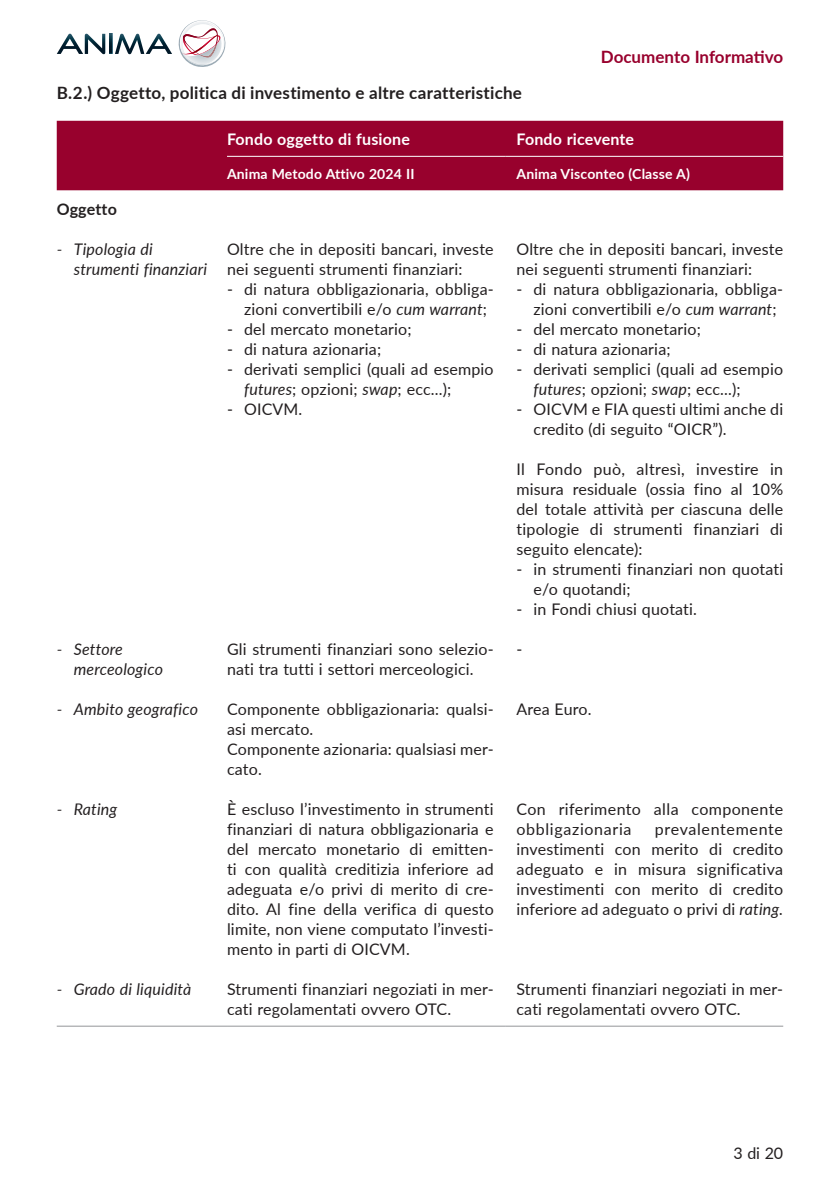
<style>
.page{position:relative;width:840px;height:1191px;background:#fff}
.page>*{position:absolute;margin:0;border:0;box-sizing:border-box;transform-origin:0 0}
.t1{font:700 17px "Lato";letter-spacing:.015em;color:#231f20}
.t2{font:700 17px "Lato";color:#98012d}
.t3{font:16px/20px "Lato";letter-spacing:.01em;color:#231f20}
.t4{font:italic 16px/20px "Lato";letter-spacing:.01em;color:#231f20}
.t5{font:700 16px "Lato";letter-spacing:.01em;color:#fff}
.t6{font:700 16px "Lato";letter-spacing:.005em;color:#231f20}
.t7{font:700 14px "Lato";letter-spacing:.01em;color:#fff}
.s1{font-style:italic}
</style>
<div class="page">
<img style="left:57px;top:34px;width:26px;height:20px">
<img style="left:85px;top:34px;width:20px;height:20px">
<img style="left:109px;top:34px;width:3px;height:20px">
<img style="left:115px;top:34px;width:29px;height:20px">
<img style="left:146px;top:34px;width:26px;height:20px">
<svg style="left:178px;top:20px;width:47px;height:47px"></svg>
<div style="left:57px;top:121px;width:725px;height:69px;background:#98012d"></div>
<hr style="left:227px;top:156px;width:278px;height:1px;background:#fff">
<hr style="left:505px;top:156px;width:277px;height:1px;background:#fff">
<hr style="left:57px;top:1025px;width:170px;height:1px;background:#939598">
<hr style="left:227px;top:1025px;width:278px;height:1px;background:#939598">
<hr style="left:505px;top:1025px;width:277px;height:1px;background:#939598">
<p class="t2" style="left:600px;top:44px;width:184px">Documento Informativo</p>
<p class="t1" style="left:57px;top:80px;width:466px">B.2.) Oggetto, politica di investimento e altre caratteristiche</p>
<p class="t5" style="left:227px;top:127px;width:184px">Fondo oggetto di fusione</p>
<p class="t5" style="left:516px;top:127px;width:119px">Fondo ricevente</p>
<p class="t7" style="left:227px;top:163px;width:189px">Anima Metodo Attivo 2024 II</p>
<p class="t7" style="left:516px;top:163px;width:175px">Anima Visconteo (Classe A)</p>
<p class="t6" style="left:57px;top:197px;width:62px">Oggetto</p>
<p class="t4" style="left:74px;top:238px;width:135px;text-indent:-17px">- Tipologia di strumenti finanziari</p>
<p class="t3" style="left:227px;top:238px;width:268px">Oltre che in depositi bancari, investe nei seguenti strumenti finanziari:</p>
<p class="t3" style="left:244px;top:278px;width:251px;text-indent:-17px">- di natura obbligazionaria, obbliga&shy;zioni convertibili e/o <span class="s1">cum warrant</span>;</p>
<p class="t3" style="left:227px;top:318px;width:186px">- del mercato monetario;</p>
<p class="t3" style="left:227px;top:338px;width:156px">- di natura azionaria;</p>
<p class="t3" style="left:244px;top:358px;width:251px;text-indent:-17px">- derivati semplici (quali ad esempio <span class="s1">futures</span>; opzioni; <span class="s1">swap</span>; ecc...);</p>
<p class="t3" style="left:227px;top:398px;width:77px">- OICVM.</p>
<p class="t3" style="left:516px;top:238px;width:268px">Oltre che in depositi bancari, investe nei seguenti strumenti finanziari:</p>
<p class="t3" style="left:533px;top:278px;width:251px;text-indent:-17px">- di natura obbligazionaria, obbliga&shy;zioni convertibili e/o <span class="s1">cum warrant</span>;</p>
<p class="t3" style="left:516px;top:318px;width:186px">- del mercato monetario;</p>
<p class="t3" style="left:516px;top:338px;width:156px">- di natura azionaria;</p>
<p class="t3" style="left:533px;top:358px;width:251px;text-indent:-17px">- derivati semplici (quali ad esempio <span class="s1">futures</span>; opzioni; <span class="s1">swap</span>; ecc...);</p>
<p class="t3" style="left:533px;top:398px;width:251px;text-indent:-17px">- OICVM e FIA questi ultimi anche di credito (di seguito “OICR”).</p>
<p class="t3" style="left:516px;top:458px;width:268px;text-align:justify">Il Fondo può, altresì, investire in misura residuale (ossia fino al 10% del totale attività per ciascuna delle tipologie di strumenti finanziari di seguito elencate):</p>
<p class="t3" style="left:533px;top:558px;width:251px;text-indent:-17px">- in strumenti finanziari non quotati e/o quotandi;</p>
<p class="t3" style="left:516px;top:598px;width:182px">- in Fondi chiusi quotati.</p>
<p class="t3" style="left:516px;top:638px;width:7px">-</p>
<p class="t3" style="left:227px;top:638px;width:268px">Gli strumenti finanziari sono selezio&shy;nati tra tutti i settori merceologici.</p>
<p class="t3" style="left:227px;top:698px;width:268px">Componente obbligazionaria: qualsi&shy;asi mercato.<br>Componente azionaria: qualsiasi mer&shy;cato.</p>
<p class="t3" style="left:227px;top:798px;width:268px;text-align:justify">È escluso l’investimento in strumenti finanziari di natura obbligazionaria e del mercato monetario di emitten&shy;ti con qualità creditizia inferiore ad adeguata e/o privi di merito di cre&shy;dito. Al fine della verifica di questo limite, non viene computato l’investi&shy;mento in parti di OICVM.</p>
<p class="t3" style="left:227px;top:978px;width:268px">Strumenti finanziari negoziati in mer&shy;cati regolamentati ovvero OTC.</p>
<p class="t4" style="left:74px;top:638px;width:91px;text-indent:-17px">- Settore merceologico</p>
<p class="t4" style="left:57px;top:698px;width:143px">- Ambito geografico</p>
<p class="t3" style="left:516px;top:698px;width:76px">Area Euro.</p>
<p class="t3" style="left:516px;top:798px;width:268px">Con riferimento alla componente obbligazionaria</p>
<p class="t4" style="left:57px;top:798px;width:62px">- Rating</p>
<p class="t3" style="left:516px;top:818px;width:268px;text-align:justify;text-indent:138px">prevalentemente investimenti con merito di credito adeguato e in misura significativa investimenti con merito di credito inferiore ad adeguato o privi di <span class="s1">rating.</span></p>
<p class="t4" style="left:57px;top:978px;width:136px">- Grado di liquidità</p>
<p class="t3" style="left:516px;top:978px;width:268px">Strumenti finanziari negoziati in mer&shy;cati regolamentati ovvero OTC.</p>
<p class="t3" style="left:733px;top:1142px;width:51px">3 di 20</p>
</div>
